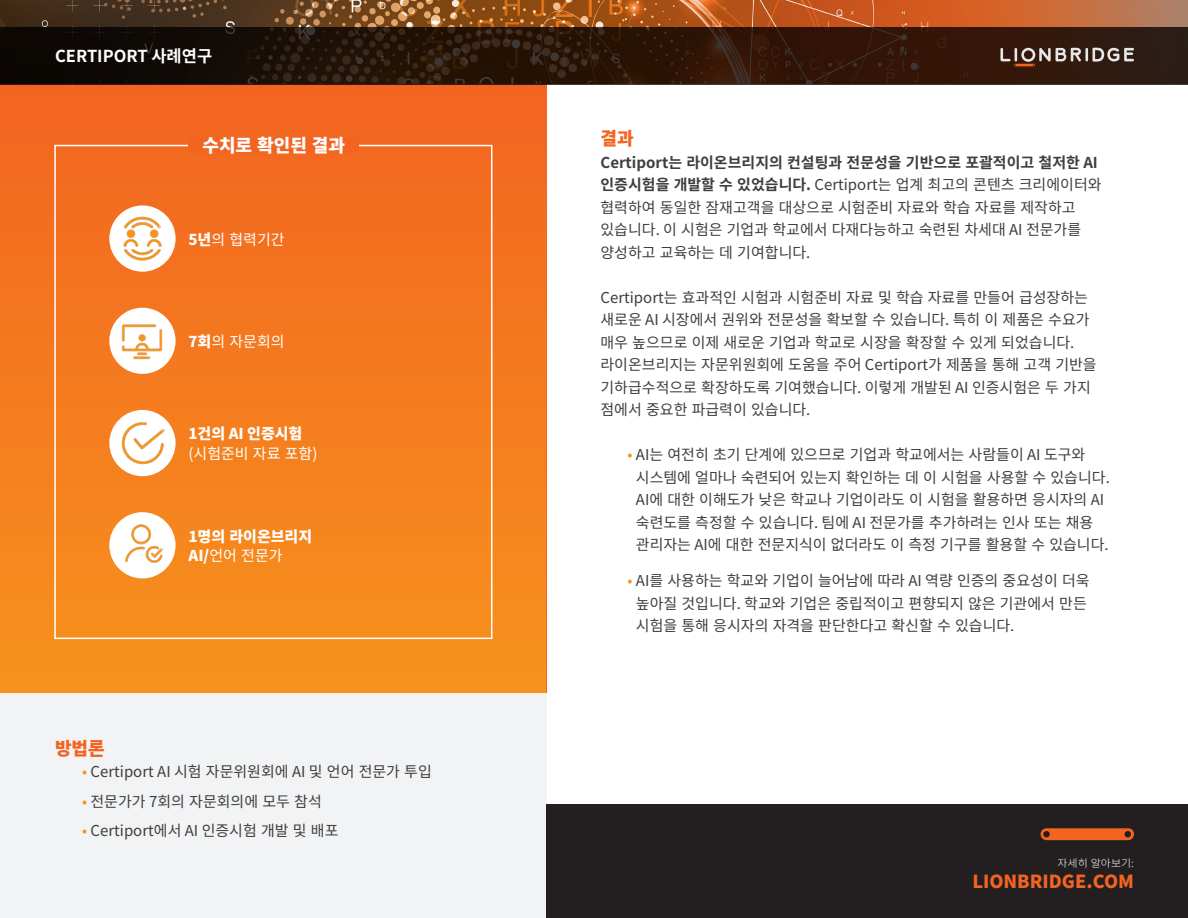
<style>
.page{position:relative;width:1188px;height:918px;background:#fff}
.page>*{position:absolute;margin:0;border:0;box-sizing:border-box;transform-origin:0 0}
.t1{font:900 18px "Noto Sans CJ Kkr";color:#f36421}
.t2{font:900 18px "Noto Sans CJ Kkr";color:#fff}
.t3{font:700 16.5px "Noto Sans CJ Kkr";color:#fff}
.t4{font:15px/22.5px "Noto Sans CJ Kkr";color:#3e3e3f}
.t5{font:15px/19.5px "Noto Sans CJ Kkr";color:#fff}
.t6{font:900 15px/19.5px "Noto Sans CJ Kkr";color:#fff}
.t7{font:300 10.5px "Noto Sans CJ Kkr";color:#fff;scale:1.04 1}
.s1{font-weight:900}
.s2{font-weight:400}
.s3{color:#f7931d}
.s4{font-weight:700}
</style>
<div class="page">
<div style="left:0;top:85px;width:546px;height:608px;background:linear-gradient(to bottom,#f36421,#f6931d)"></div>
<div style="left:0;top:693px;width:546px;height:225px;background:#f2f3f4"></div>
<div style="left:546px;top:805px;width:642px;height:113px;background:#231f20"></div>
<img style="left:0;top:0;width:1188px;height:27px">
<svg style="left:0;top:27px;width:1188px;height:58px;background:#27140a"></svg>
<svg style="left:1000px;top:48px;width:134px;height:18px;background:#6e5b52"></svg>
<img style="left:110px;top:207px;width:64px;height:64px;border-radius:32px">
<div style="left:109px;top:205px;width:67px;height:67px;border:2px solid #fff;border-radius:50%"></div>
<img style="left:113px;top:311px;width:59px;height:59px">
<div style="left:109px;top:308px;width:67px;height:66px;border:2px solid #fff;border-radius:50%"></div>
<img style="left:110px;top:411px;width:64px;height:64px;border-radius:32px">
<div style="left:109px;top:410px;width:67px;height:66px;border:2px solid #fff;border-radius:50%"></div>
<div style="left:110px;top:513px;width:64px;height:64px;background:#fff;border-radius:50%"></div>
<img style="left:114px;top:513px;width:60px;height:60px">
<div style="left:109px;top:512px;width:67px;height:66px;border:2px solid #fff;border-radius:50%"></div>
<div style="left:54px;top:145px;width:438px;height:494px;border:2px solid #fff"></div>
<div style="left:189px;top:138px;width:170px;height:15px;background:#f36421"></div>
<svg style="left:1041px;top:828px;width:93px;height:12px"></svg>
<p class="t3" style="left:55px;top:46px;width:159px">CERTIPORT 사례연구</p>
<p class="t2" style="left:203px;top:135px;width:144px">수치로 확인된 결과</p>
<p class="t5" style="left:189px;top:230px;width:98px"><span class="s1">5년</span>의 협력기간</p>
<p class="t5" style="left:189px;top:332px;width:98px"><span class="s1">7회</span>의 자문회의</p>
<p class="t5" style="left:189px;top:424px;width:130px"><span class="s1">1건의 AI 인증시험 </span>(시험준비 자료 포함)</p>
<p class="t6" style="left:189px;top:527px;width:125px">1명의 라이온브리지<br>AI/<span class="s2">언어 전문가</span></p>
<p class="t1" style="left:55px;top:738px;width:51px">방법론</p>
<p class="t4" style="left:82px;top:761px;width:351px"><span class="s3">•</span> Certiport AI 시험 자문위원회에 AI 및 언어 전문가 투입</p>
<p class="t4" style="left:82px;top:790px;width:241px"><span class="s3">•</span> 전문가가 7회의 자문회의에 모두 참석</p>
<p class="t4" style="left:82px;top:820px;width:258px"><span class="s3">•</span> Certiport에서 AI 인증시험 개발 및 배포</p>
<p class="t1" style="left:600px;top:128px;width:35px">결과</p>
<p class="t4" style="left:600px;top:151px;width:503px"><span class="s4">Certiport는 라이온브리지의 컨설팅과 전문성을 기반으로 포괄적이고 철저한 AI 인증시험을 개발할 수 있었습니다.</span> Certiport는 업계 최고의 콘텐츠 크리에이터와 협력하여 동일한 잠재고객을 대상으로 시험준비 자료와 학습 자료를 제작하고 있습니다. 이 시험은 기업과 학교에서 다재다능하고 숙련된 차세대 AI 전문가를 양성하고 교육하는 데 기여합니다.</p>
<p class="t4" style="left:600px;top:286px;width:498px">Certiport는 효과적인 시험과 시험준비 자료 및 학습 자료를 만들어 급성장하는 새로운 AI 시장에서 권위와 전문성을 확보할 수 있습니다. 특히 이 제품은 수요가 매우 높으므로 이제 새로운 기업과 학교로 시장을 확장할 수 있게 되었습니다. 라이온브리지는 자문위원회에 도움을 주어 Certiport가 제품을 통해 고객 기반을 기하급수적으로 확장하도록 기여했습니다. 이렇게 개발된 AI 인증시험은 두 가지 점에서 중요한 파급력이 있습니다.</p>
<p class="t4" style="left:636px;top:444px;width:475px;text-indent:-8px"><span class="s3">•</span> AI는 여전히 초기 단계에 있으므로 기업과 학교에서는 사람들이 AI 도구와 시스템에 얼마나 숙련되어 있는지 확인하는 데 이 시험을 사용할 수 있습니다.<br>AI에 대한 이해도가 낮은 학교나 기업이라도 이 시험을 활용하면 응시자의 AI 숙련도를 측정할 수 있습니다. 팀에 AI 전문가를 추가하려는 인사 또는 채용 관리자는 AI에 대한 전문지식이 없더라도 이 측정 기구를 활용할 수 있습니다.</p>
<p class="t4" style="left:636px;top:570px;width:455px;text-indent:-8px"><span class="s3">•</span> AI를 사용하는 학교와 기업이 늘어남에 따라 AI 역량 인증의 중요성이 더욱 높아질 것입니다. 학교와 기업은 중립적이고 편향되지 않은 기관에서 만든 시험을 통해 응시자의 자격을 판단한다고 확신할 수 있습니다.</p>
<p class="t7" style="left:1058px;top:857px;width:75px">자세히 알아보기:</p>
<p class="t1" style="left:972px;top:871px;width:163px">LIONBRIDGE.COM</p>
</div>
